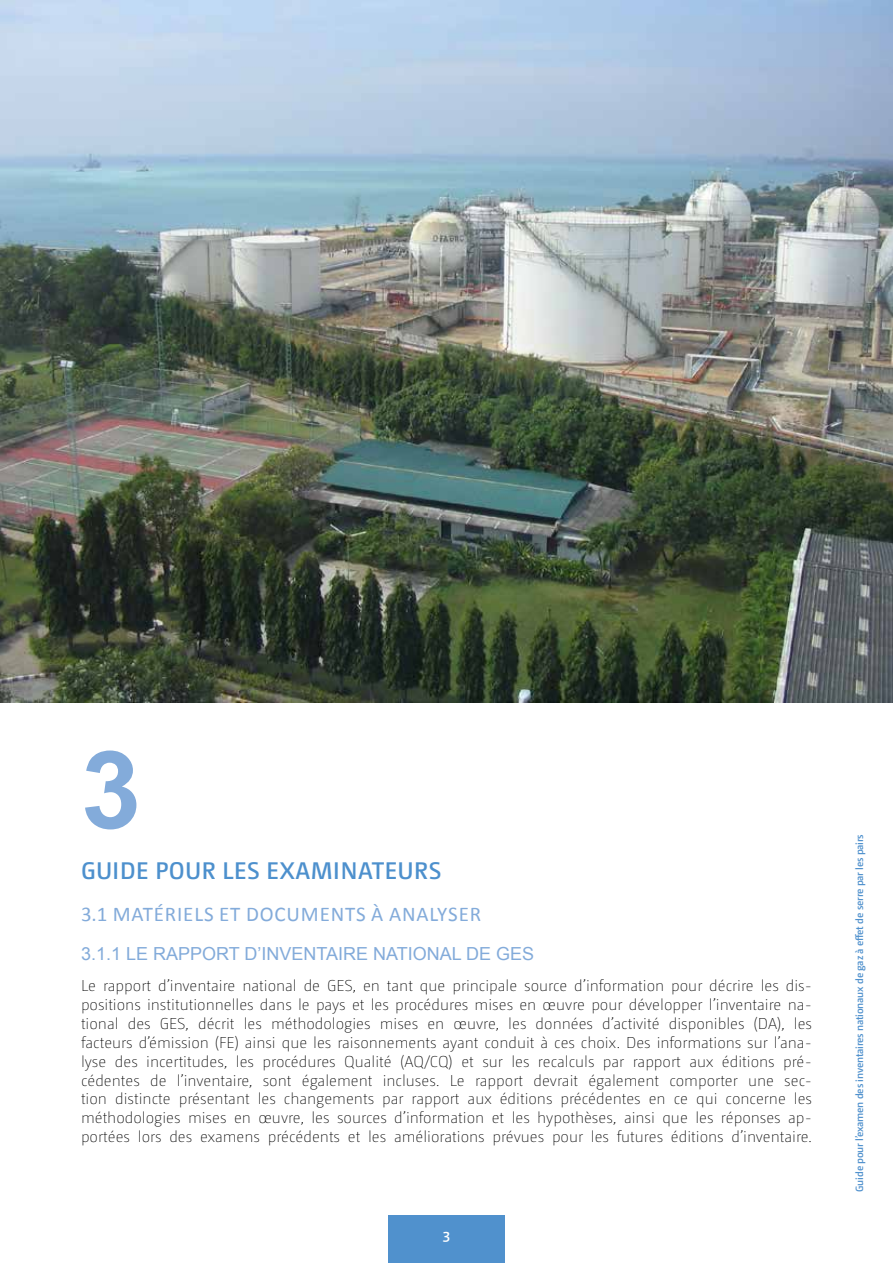
<style>
.page{position:relative;width:893px;height:1263px;background:#fff}
.page>*{position:absolute;margin:0;border:0;box-sizing:border-box;transform-origin:0 0}
.t1{font:700 108px "Arial";color:#83abda}
.t2{font:600 24px "Camingo Dos Pro";letter-spacing:.025em;color:#4d90cd}
.t3{font:21px "Calibri";letter-spacing:.04em;color:#83abda}
.t4{font:18px "Arial";color:#83abda}
.t5{font:200 15.75px/18.9px "Camingo Dos Pro";color:#000;text-align:justify}
.t6{font:600 15px "Camingo Dos Pro";color:#fff}
.t7{font:600 10.5px "Camingo Dos Pro";letter-spacing:-.02em;color:#5091cd}
</style>
<div class="page">
<div style="left:388px;top:1215px;width:117px;height:48px;background:#5091cd"></div>
<img style="left:0;top:0;width:893px;height:702px">
<h1 class="t1" style="left:81px;top:714px;width:62px">3</h1>
<h2 class="t2" style="left:81px;top:856px;width:362px">GUIDE POUR LES EXAMINATEURS</h2>
<h3 class="t3" style="left:81px;top:901px;width:402px">3.1 MATÉRIELS ET DOCUMENTS À ANALYSER</h3>
<p class="t4" style="left:81px;top:942px;width:455px">3.1.1 LE RAPPORT D’INVENTAIRE NATIONAL DE GES</p>
<p class="t5" style="left:81px;top:976px;width:732px">Le rapport d’inventaire national de GES, en tant que principale source d’information pour décrire les dis&shy;positions institutionnelles dans le pays et les procédures mises en œuvre pour développer l’inventaire na&shy;tional des GES, décrit les méthodologies mises en œuvre, les données d’activité disponibles (DA), les facteurs d’émission (FE) ainsi que les raisonnements ayant conduit à ces choix. Des informations sur l’ana&shy;lyse des incertitudes, les procédures Qualité (AQ/CQ) et sur les recalculs par rapport aux éditions pré&shy;cédentes de l’inventaire, sont également incluses. Le rapport devrait également comporter une sec&shy;tion distincte présentant les changements par rapport aux éditions précédentes en ce qui concerne les méthodologies mises en œuvre, les sources d’information et les hypothèses, ainsi que les réponses ap&shy;portées lors des examens précédents et les améliorations prévues pour les futures éditions d’inventaire.</p>
<p class="t6" style="left:442px;top:1226px;width:9px">3</p>
<p class="t7" style="left:853px;top:1192px;width:359px;rotate:-90deg">Guide pour l’examen des inventaires nationaux de gaz à effet de serre par les pairs</p>
</div>
